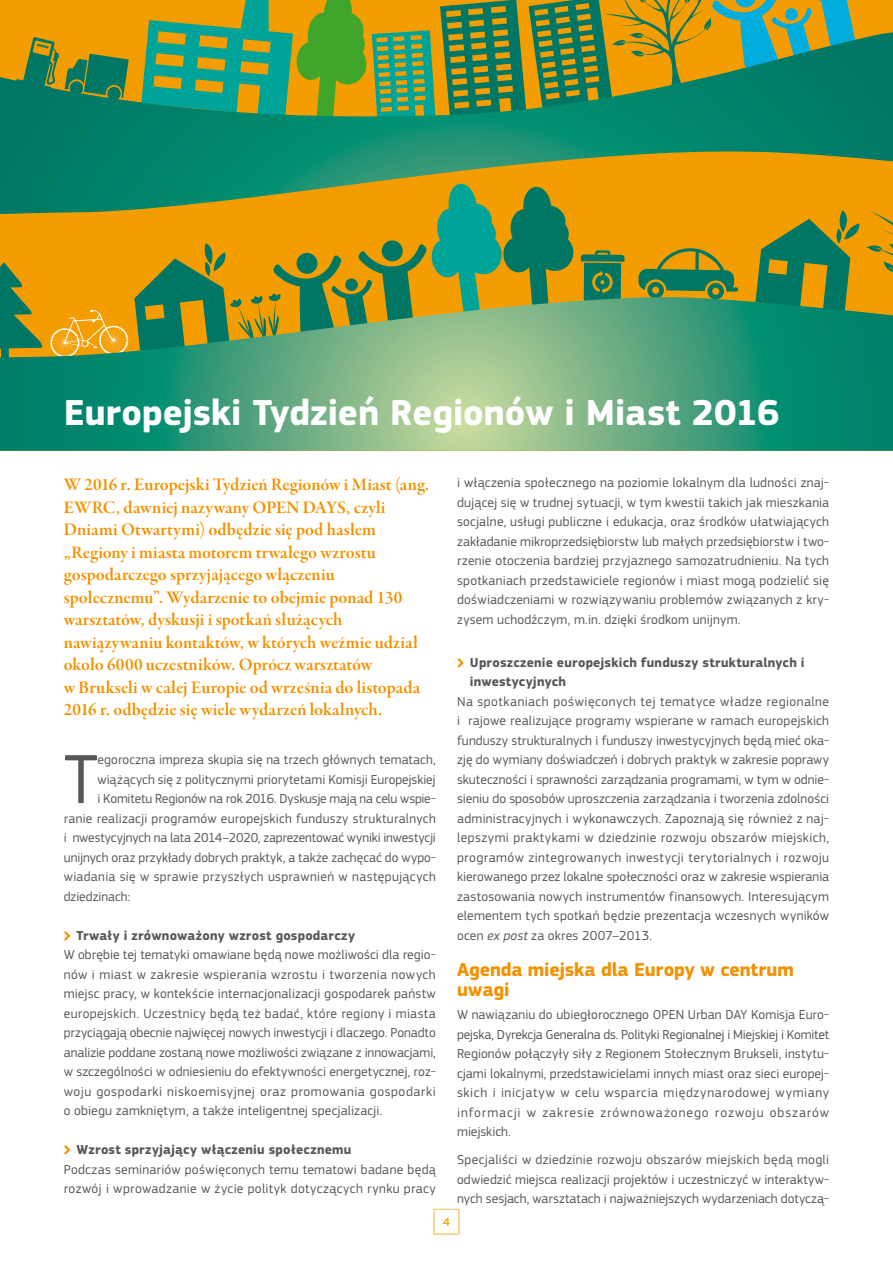
<style>
.page{position:relative;width:893px;height:1263px;background:#fff}
.page>*{position:absolute;margin:0;border:0;box-sizing:border-box;transform-origin:0 0}
.t1{font:72.3px "EC Square Sans Pro";color:#58585a}
.t2{font:700 37.5px "EC Square Sans Pro";color:#fff}
.t3{font:700 19.5px/19.5px "EC Square Sans Pro";letter-spacing:-.005em;color:#f29200}
.t4{font:18px/22.5px "Garamond Premr Pro Smbd Subh";letter-spacing:.005em;color:#f29200}
.t5{font:13.5px/19.5px "EC Square Sans Pro";letter-spacing:.015em;color:#58585a;text-align:justify}
.t6{font:700 13.5px/19.5px "EC Square Sans Pro";letter-spacing:.015em;color:#58585a}
.t7{font:13.5px "EC Square Sans Pro";letter-spacing:-.015em;color:#58585a}
.t8{font:12px "EC Square Sans Pro";color:#e8ad00}
.s1{font-style:italic}
</style>
<div class="page">
<div style="left:0;top:0;width:893px;height:451px;background:#f49d00"></div>
<svg style="left:0;top:262px;width:22px;height:35px"></svg>
<svg style="left:581px;top:250px;width:43px;height:47px"></svg>
<svg style="left:638px;top:248px;width:100px;height:49px"></svg>
<svg style="left:136px;top:214px;width:438px;height:83px"></svg>
<svg style="left:756px;top:214px;width:137px;height:83px"></svg>
<svg style="left:148px;top:0;width:706px;height:32px"></svg>
<svg style="left:0;top:32px;width:893px;height:182px"></svg>
<svg style="left:0;top:297px;width:893px;height:154px;background:#59a070"></svg>
<div style="left:434px;top:1209px;width:25px;height:25px;border:1px solid #f3cc75"></div>
<h2 class="t2" style="left:64px;top:390px;width:717px">Europejski Tydzień Regionów i Miast 2016</h2>
<p class="t4" style="left:64px;top:474px;width:367px">W 2016 r. Europejski Tydzień Regionów i Miast (ang.<br>EWRC, dawniej nazywany OPEN DAYS, czyli Dniami Otwartymi) odbędzie się pod hasłem „Regiony i miasta motorem trwałego wzrostu gospodarczego sprzyjającego włączeniu społecznemu”. Wydarzenie to obejmie ponad 130 warsztatów, dyskusji i spotkań służących nawiązywaniu kontaktów, w których weźmie udział około 6000 uczestników. Oprócz warsztatów<br>w Brukseli w całej Europie od września do listopada 2016 r. odbędzie się wiele wydarzeń lokalnych.</p>
<h1 class="t1" style="left:64px;top:737px;width:36px">T</h1>
<p class="t5" style="left:98px;top:750px;width:340px">egoroczna impreza skupia się na trzech głównych tematach,</p>
<p class="t5" style="left:98px;top:769px;width:340px">wiążących się z politycznymi priorytetami Komisji Europejskiej</p>
<p class="t7" style="left:98px;top:791px;width:340px">i Komitetu Regionów na rok 2016. Dyskusje mają na celu wspie-</p>
<p class="t5" style="left:64px;top:808px;width:374px">ranie realizacji programów europejskich funduszy strukturalnych</p>
<p class="t7" style="left:64px;top:830px;width:374px">i nwestycyjnych na lata 2014–2020, zaprezentować wyniki inwestycji</p>
<p class="t5" style="left:64px;top:847px;width:374px">unijnych oraz przykłady dobrych praktyk, a także zachęcać do wypo-</p>
<p class="t5" style="left:64px;top:867px;width:374px">wiadania się w sprawie przyszłych usprawnień w następujących</p>
<p class="t5" style="left:64px;top:886px;width:68px">dziedzinach:</p>
<p class="t6" style="left:77px;top:926px;width:280px">Trwały i zrównoważony wzrost gospodarczy</p>
<p class="t5" style="left:64px;top:945px;width:374px">W obrębie tej tematyki omawiane będą nowe możliwości dla regio&shy;nów i miast w zakresie wspierania wzrostu i tworzenia nowych miejsc pracy, w kontekście internacjonalizacji gospodarek państw europejskich. Uczestnicy będą też badać, które regiony i miasta przyciągają obecnie najwięcej nowych inwestycji i dlaczego. Ponadto analizie poddane zostaną nowe możliwości związane z innowacjami, w szczególności w odniesieniu do efektywności energetycznej, roz&shy;woju gospodarki niskoemisyjnej oraz promowania gospodarki o obiegu zamkniętym, a także inteligentnej specjalizacji.</p>
<p class="t6" style="left:77px;top:1140px;width:276px">Wzrost sprzyjający włączeniu społecznemu</p>
<p class="t5" style="left:64px;top:1159px;width:374px">Podczas seminariów poświęconych temu tematowi badane będą rozwój i wprowadzanie w życie polityk dotyczących rynku pracy</p>
<p class="t5" style="left:457px;top:473px;width:374px">i włączenia społecznego na poziomie lokalnym dla ludności znaj&shy;dującej się w trudnej sytuacji, w tym kwestii takich jak mieszkania socjalne, usługi publiczne i edukacja, oraz środków ułatwiających zakładanie mikroprzedsiębiorstw lub małych przedsiębiorstw i two&shy;rzenie otoczenia bardziej przyjaznego samozatrudnieniu. Na tych spotkaniach przedstawiciele regionów i miast mogą podzielić się doświadczeniami w rozwiązywaniu problemów związanych z kry&shy;zysem uchodźczym, m.in. dzięki środkom unijnym.</p>
<p class="t6" style="left:470px;top:653px;width:336px">Uproszczenie europejskich funduszy strukturalnych i inwestycyjnych</p>
<p class="t5" style="left:457px;top:691px;width:374px">Na spotkaniach poświęconych tej tematyce władze regionalne i rajowe realizujące programy wspierane w ramach europejskich funduszy strukturalnych i funduszy inwestycyjnych będą mieć oka&shy;zję do wymiany doświadczeń i dobrych praktyk w zakresie poprawy skuteczności i sprawności zarządzania programami, w tym w odnie&shy;sieniu do sposobów uproszczenia zarządzania i tworzenia zdolności administracyjnych i wykonawczych. Zapoznają się również z naj&shy;lepszymi praktykami w dziedzinie rozwoju obszarów miejskich, programów zintegrowanych inwestycji terytorialnych i rozwoju kierowanego przez lokalne społeczności oraz w zakresie wspierania zastosowania nowych instrumentów finansowych. Interesującym elementem tych spotkań będzie prezentacja wczesnych wyników ocen <span class="s1">ex post</span> za okres 2007–2013.</p>
<h3 class="t3" style="left:457px;top:960px;width:338px">Agenda miejska dla Europy w centrum uwagi</h3>
<p class="t5" style="left:457px;top:1005px;width:374px">W nawiązaniu do ubiegłorocznego OPEN Urban DAY Komisja Euro&shy;pejska, Dyrekcja Generalna ds. Polityki Regionalnej i Miejskiej i Komitet Regionów połączyły siły z Regionem Stołecznym Brukseli, instytu&shy;cjami lokalnymi, przedstawicielami innych miast oraz sieci europej&shy;skich i inicjatyw w celu wsparcia międzynarodowej wymiany informacji w zakresie zrównoważonego rozwoju obszarów miejskich.</p>
<p class="t5" style="left:457px;top:1150px;width:374px">Specjaliści w dziedzinie rozwoju obszarów miejskich będą mogli odwiedzić miejsca realizacji projektów i uczestniczyć w interaktyw&shy;nych sesjach, warsztatach i najważniejszych wydarzeniach dotyczą-</p>
<p class="t8" style="left:443px;top:1215px;width:8px">4</p>
</div>
